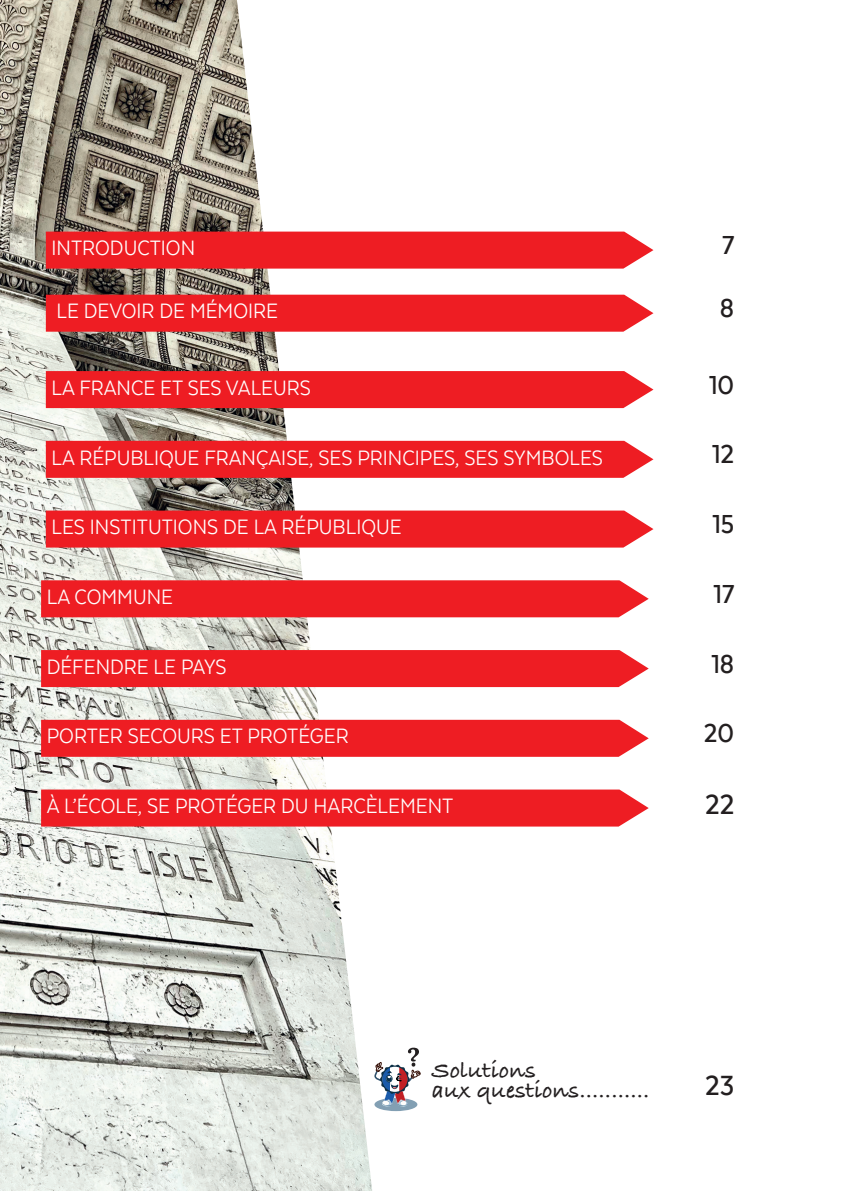
<style>
.page{position:relative;width:842px;height:1191px;background:#fff}
.page>*{position:absolute;margin:0;border:0;box-sizing:border-box;transform-origin:0 0}
.t1{font:500 32px "Texta Narrow Alt";color:#231f20}
.t2{font:500 30px/63px "Texta Narrow Alt";color:#231f20}
.t3{font:24px "Texta Narrow Alt";color:#fff}
.t4{font:700 24px/20px "Bradley Hand ITCTT";color:#231f20}
</style>
<div class="page">
<img style="left:0;top:0;width:372px;height:1191px">
<div style="left:46px;top:295px;width:607px;height:37px;background:#ee1d23"></div>
<div style="left:46px;top:232px;width:607px;height:37px;background:#ee1d23"></div>
<div style="left:46px;top:371px;width:607px;height:37px;background:#ee1d23"></div>
<div style="left:46px;top:441px;width:607px;height:37px;background:#ee1d23"></div>
<div style="left:46px;top:510px;width:607px;height:37px;background:#ee1d23"></div>
<div style="left:41px;top:580px;width:608px;height:37px;background:#ee1d23"></div>
<div style="left:41px;top:650px;width:608px;height:37px;background:#ee1d23"></div>
<div style="left:41px;top:720px;width:608px;height:37px;background:#ee1d23"></div>
<div style="left:41px;top:789px;width:608px;height:37px;background:#ee1d23"></div>
<div style="left:374px;top:1097px;width:43px;height:14px;background:#829fb3;border-radius:50%"></div>
<svg style="left:374px;top:1047px;width:46px;height:59px"></svg>
<p class="t3" style="left:52px;top:236px;width:145px">INTRODUCTION</p>
<p class="t3" style="left:56px;top:299px;width:223px">LE DEVOIR DE MÉMOIRE</p>
<p class="t2" style="left:720px;top:213px;width:16px">7<br>8</p>
<p class="t3" style="left:52px;top:375px;width:261px">LA FRANCE ET SES VALEURS</p>
<p class="t2" style="left:709px;top:353px;width:27px">10</p>
<p class="t3" style="left:52px;top:445px;width:553px">LA RÉPUBLIQUE FRANÇAISE, SES PRINCIPES, SES SYMBOLES</p>
<p class="t2" style="left:712px;top:422px;width:24px">12</p>
<p class="t3" style="left:52px;top:515px;width:352px">LES INSTITUTIONS DE LA RÉPUBLIQUE</p>
<p class="t2" style="left:712px;top:492px;width:23px">15</p>
<p class="t3" style="left:47px;top:584px;width:128px">LA COMMUNE</p>
<p class="t2" style="left:714px;top:562px;width:22px">17</p>
<p class="t3" style="left:47px;top:654px;width:181px">DÉFENDRE LE PAYS</p>
<p class="t2" style="left:711px;top:632px;width:24px">18</p>
<p class="t3" style="left:47px;top:724px;width:303px">PORTER SECOURS ET PROTÉGER</p>
<p class="t2" style="left:704px;top:701px;width:32px">20</p>
<p class="t3" style="left:47px;top:793px;width:408px">À L’ÉCOLE, SE PROTÉGER DU HARCÈLEMENT</p>
<h1 class="t1" style="left:705px;top:787px;width:31px">22</h1>
<p class="t4" style="left:432px;top:1059px;width:219px">Solutions<br>aux questions...........</p>
<h1 class="t1" style="left:705px;top:1068px;width:31px">23</h1>
</div>
